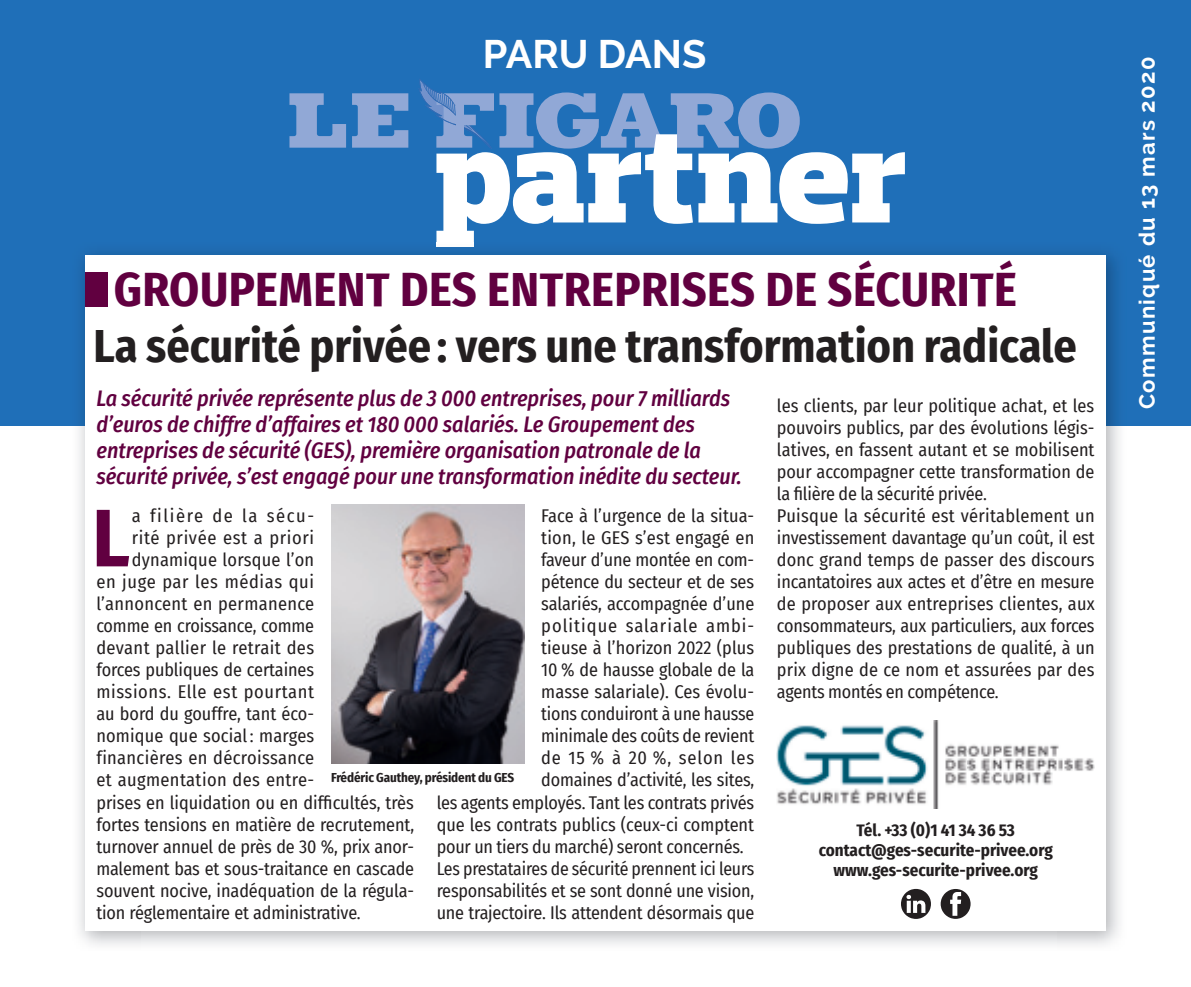
<style>
.page{position:relative;width:1191px;height:987px;background:#fff}
.page>*{position:absolute;margin:0;border:0;box-sizing:border-box;transform-origin:0 0}
.t1{font:700 81.4px "Fira Sans Condensed";color:#610040}
.t2{font:700 48px "Fira Sans Condensed";letter-spacing:.01em;color:#610040}
.t3{font:700 46px "Fira Sans Condensed";color:#231f20}
.t4{font:700 39.6px "Raleway";color:#fff}
.t5{font:italic 500 22px/26px "Fira Sans Condensed";color:#610040}
.t6{font:700 22px "Raleway";letter-spacing:.06em;color:#fff}
.t7{font:18px/22px "Fira Sans Condensed";letter-spacing:-.005em;color:#231f20}
.t8{font:18px "Fira Sans Condensed";letter-spacing:.02em;color:#231f20}
.t9{font:18px "Fira Sans Condensed";letter-spacing:.035em;color:#231f20}
.t10{font:18px "Fira Sans Condensed";letter-spacing:.015em;color:#231f20}
.t11{font:18px "Fira Sans Condensed";letter-spacing:.055em;color:#231f20}
.t12{font:18px "Fira Sans Condensed";letter-spacing:.045em;color:#231f20}
.t13{font:18px "Fira Sans Condensed";letter-spacing:.085em;color:#231f20}
.t14{font:700 17px/20px "Fira Sans Condensed";color:#231f20;text-align:center}
.t15{font:700 13px "Fira Sans Condensed";letter-spacing:-.01em;color:#231f20}
</style>
<div class="page">
<div style="left:0;top:0;width:1191px;height:426px;background:#1f6fb8"></div>
<svg style="left:289px;top:93px;width:57px;height:55px"></svg>
<svg style="left:352px;top:93px;width:56px;height:55px"></svg>
<svg style="left:419px;top:79px;width:486px;height:163px"></svg>
<img style="left:91px;top:246px;width:1020px;height:11px">
<img style="left:436px;top:242px;width:38px;height:4px">
<div style="left:85px;top:255px;width:1021px;height:675px;background:#fff"></div>
<div style="left:85px;top:272px;width:23px;height:34px;background:#610040"></div>
<img style="left:777px;top:720px;width:317px;height:88px">
<svg style="left:901px;top:888px;width:30px;height:30px"></svg>
<svg style="left:940px;top:889px;width:30px;height:29px"></svg>
<img style="left:331px;top:504px;width:193px;height:260px">
<h3 class="t4" style="left:483px;top:39px;width:225px">PARU DANS</h3>
<h2 class="t2" style="left:114px;top:255px;width:905px">GROUPEMENT DES ENTREPRISES DE SÉCURITÉ</h2>
<h3 class="t3" style="left:94px;top:314px;width:985px">La sécurité privée : vers une transformation radicale</h3>
<p class="t5" style="left:96px;top:385px;width:647px">La sécurité privée représente plus de 3 000 entreprises, pour 7 milliards d’euros de chiffre d’affaires et 180 000 salariés. Le Groupement des entreprises de sécurité (GES), première organisation patronale de la sécurité privée, s’est engagé pour une transformation inédite du secteur.</p>
<h1 class="t1" style="left:92px;top:481px;width:39px">L</h1>
<p class="t13" style="left:132px;top:503px;width:184px">a filière de la sécu-</p>
<p class="t7" style="left:541px;top:505px;width:214px">Face à l’urgence de la situa-</p>
<p class="t10" style="left:541px;top:525px;width:214px">tion, le GES s’est engagé en</p>
<p class="t7" style="left:541px;top:549px;width:214px">faveur d’une montée en com-</p>
<p class="t7" style="left:541px;top:571px;width:214px">pétence du secteur et de ses</p>
<p class="t7" style="left:541px;top:593px;width:214px">salariés, accompagnée d’une</p>
<p class="t11" style="left:541px;top:613px;width:215px">politique salariale ambi-</p>
<p class="t7" style="left:541px;top:637px;width:215px">tieuse à l’horizon 2022 (plus</p>
<p class="t7" style="left:541px;top:659px;width:215px">10 % de hausse globale de la</p>
<p class="t7" style="left:541px;top:681px;width:214px">masse salariale). Ces évolu-</p>
<p class="t7" style="left:541px;top:703px;width:215px">tions conduiront à une hausse</p>
<p class="t7" style="left:541px;top:725px;width:214px">minimale des coûts de revient</p>
<p class="t12" style="left:541px;top:745px;width:214px">de 15 % à 20 %, selon les</p>
<p class="t7" style="left:541px;top:769px;width:215px">domaines d’activité, les sites,</p>
<p class="t7" style="left:437px;top:791px;width:319px">les agents employés. Tant les contrats privés</p>
<p class="t7" style="left:437px;top:813px;width:319px">que les contrats publics (ceux-ci comptent</p>
<p class="t7" style="left:437px;top:835px;width:308px">pour un tiers du marché) seront concernés.</p>
<p class="t7" style="left:437px;top:857px;width:319px">Les prestataires de sécurité prennent ici leurs</p>
<p class="t7" style="left:437px;top:879px;width:319px">responsabilités et se sont donné une vision,</p>
<p class="t7" style="left:437px;top:901px;width:319px">une trajectoire. Ils attendent désormais que</p>
<p class="t9" style="left:132px;top:525px;width:184px">rité privée est a priori</p>
<p class="t7" style="left:132px;top:549px;width:184px">dynamique lorsque l’on</p>
<p class="t9" style="left:96px;top:569px;width:219px">en juge par les médias qui</p>
<p class="t8" style="left:96px;top:591px;width:219px">l’annoncent en permanence</p>
<p class="t7" style="left:96px;top:615px;width:219px">comme en croissance, comme</p>
<p class="t8" style="left:96px;top:635px;width:219px">devant pallier le retrait des</p>
<p class="t7" style="left:96px;top:659px;width:219px">forces publiques de certaines</p>
<p class="t9" style="left:96px;top:679px;width:219px">missions. Elle est pourtant</p>
<p class="t7" style="left:96px;top:703px;width:219px">au bord du gouffre, tant éco-</p>
<p class="t7" style="left:96px;top:725px;width:219px">nomique que social : marges</p>
<p class="t8" style="left:96px;top:745px;width:219px">financières en décroissance</p>
<p class="t8" style="left:96px;top:767px;width:219px">et augmentation des entre-</p>
<p class="t7" style="left:96px;top:790px;width:319px">prises en liquidation ou en difficultés, très</p>
<p class="t7" style="left:96px;top:813px;width:319px">fortes tensions en matière de recrutement,</p>
<p class="t7" style="left:96px;top:835px;width:319px">turnover annuel de près de 30 %, prix anor-</p>
<p class="t7" style="left:96px;top:857px;width:319px">malement bas et sous-traitance en cascade</p>
<p class="t7" style="left:96px;top:879px;width:319px">souvent nocive, inadéquation de la régula-</p>
<p class="t7" style="left:96px;top:901px;width:266px">tion réglementaire et administrative.</p>
<p class="t15" style="left:331px;top:768px;width:184px">Frédéric Gauthey, président du GES</p>
<p class="t7" style="left:777px;top:395px;width:319px">les clients, par leur politique achat, et les pouvoirs publics, par des évolutions légis&shy;latives, en fassent autant et se mobilisent pour accompagner cette transformation de la filière de la sécurité privée.<br>Puisque la sécurité est véritablement un investissement davantage qu’un coût, il est donc grand temps de passer des discours incantatoires aux actes et d’être en mesure de proposer aux entreprises clientes, aux consommateurs, aux particuliers, aux forces publiques des prestations de qualité, à un prix digne de ce nom et assurées par des agents montés en compétence.</p>
<p class="t14" style="left:818px;top:819px;width:236px">Tél. +33 (0)1 41 34 36 53 contact@ges-securite-privee.org www.ges-securite-privee.org</p>
<p class="t6" style="left:1138px;top:409px;width:354px;rotate:-90deg">Communiqué du 13 mars 2020</p>
</div>
